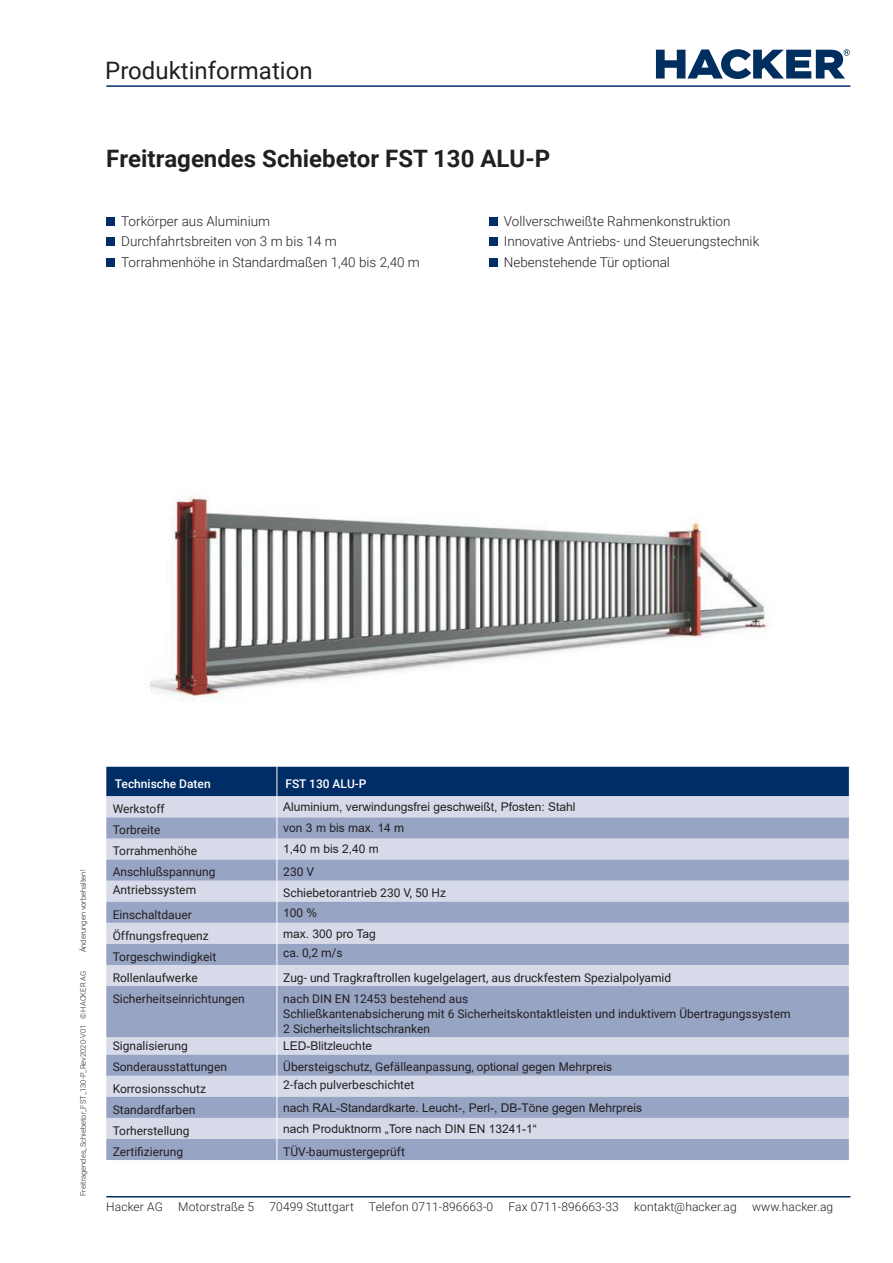
<style>
.page{position:relative;width:893px;height:1263px;background:#fff}
.page>*{position:absolute;margin:0;border:0;box-sizing:border-box;transform-origin:0 0}
.t1{font:700 24px "Roboto";color:#231f20}
.t2{font:24px "Roboto";color:#231f20}
.t3{font:300 13.5px/20.4px "Roboto";color:#231f20}
.t4{font:12px/15px "Roboto";color:#231f20}
.t5{font:12px "Arial";color:#231f20}
.t6{font:300 12px "Roboto";letter-spacing:.01em;color:#231f20}
.t7{font:500 12px "Roboto";color:#fff}
.t8{font:300 7.5px "Roboto";letter-spacing:.005em;color:#231f20}
.s1{font-family:"Arial"}
</style>
<div class="page">
<hr style="left:106px;top:85px;width:744px;height:2px;background:#002d66">
<hr style="left:106px;top:1196px;width:744px;height:1px;background:#002d66">
<div style="left:106px;top:217px;width:9px;height:9px;background:#002d66"></div>
<div style="left:106px;top:237px;width:9px;height:9px;background:#002d66"></div>
<div style="left:106px;top:258px;width:9px;height:9px;background:#002d66"></div>
<div style="left:489px;top:217px;width:9px;height:9px;background:#002d66"></div>
<div style="left:489px;top:237px;width:9px;height:9px;background:#002d66"></div>
<div style="left:489px;top:258px;width:9px;height:9px;background:#002d66"></div>
<svg style="left:656px;top:49px;width:194px;height:30px"></svg>
<svg style="left:106px;top:986px;width:743px;height:174px;background:#adb7d0"></svg>
<hr style="left:277px;top:986px;width:1px;height:51px;background:#fff">
<svg style="left:277px;top:1037px;width:1px;height:123px"></svg>
<svg style="left:106px;top:767px;width:744px;height:219px;background:#a2afc9"></svg>
<img style="left:150px;top:495px;width:620px;height:207px">
<h1 class="t2" style="left:105px;top:54px;width:209px">Produktinformation</h1>
<h1 class="t1" style="left:106px;top:141px;width:445px">Freitragendes Schiebetor FST 130 ALU-P</h1>
<p class="t3" style="left:121px;top:210px;width:300px">Torkörper aus Aluminium<br>Durchfahrtsbreiten von 3 m bis 14 m<br>Torrahmenhöhe in Standardmaßen 1,40 bis 2,40 m</p>
<p class="t3" style="left:504px;top:210px;width:257px">Vollverschweißte Rahmenkonstruktion<br>Innovative Antriebs- und Steuerungstechnik<br>Nebenstehende Tür optional</p>
<p class="t8" style="left:78px;top:952px;width:84px;rotate:-90deg">Änderungen vorbehalten!</p>
<p class="t8" style="left:78px;top:1196px;width:226px;rotate:-90deg">Freitragendes_Schiebetor_FST_130-P_Rev2020-V01 © HACKER AG</p>
<p class="t7" style="left:115px;top:775px;width:97px">Technische Daten</p>
<p class="t7" style="left:285px;top:775px;width:83px">FST 130 ALU-P</p>
<p class="t4" style="left:113px;top:801px;width:54px">Werkstoff</p>
<p class="t5" style="left:283px;top:799px;width:294px">Aluminium, verwindungsfrei geschweißt, Pfosten: Stahl</p>
<p class="t4" style="left:113px;top:822px;width:49px">Torbreite</p>
<p class="t5" style="left:283px;top:820px;width:122px">von 3 m bis max. 14 m</p>
<p class="t4" style="left:113px;top:843px;width:86px">Torrahmenhöhe</p>
<p class="t5" style="left:283px;top:841px;width:97px">1,40 m bis 2,40 m</p>
<p class="t4" style="left:113px;top:864px;width:104px">Anschlußspannung</p>
<p class="t4" style="left:283px;top:864px;width:32px">230 V</p>
<p class="t4" style="left:113px;top:882px;width:85px">Antriebssystem</p>
<p class="t4" style="left:283px;top:885px;width:164px">Schiebetorantrieb 230 V, 50 Hz</p>
<p class="t4" style="left:113px;top:906px;width:81px">Einschaltdauer</p>
<p class="t5" style="left:283px;top:904px;width:36px">100 %</p>
<p class="t4" style="left:113px;top:927px;width:98px">Öffnungsfrequenz</p>
<p class="t5" style="left:283px;top:925px;width:94px">max. 300 pro Tag</p>
<p class="t4" style="left:113px;top:948px;width:105px">Torgeschwindigkeit</p>
<p class="t4" style="left:283px;top:945px;width:61px">ca. 0,2 m/s</p>
<p class="t4" style="left:113px;top:969px;width:87px">Rollenlaufwerke</p>
<p class="t4" style="left:283px;top:969px;width:390px">Zug- und Tragkraftrollen kugelgelagert, aus druckfestem Spezialpolyamid</p>
<p class="t4" style="left:113px;top:991px;width:133px">Sicherheitseinrichtungen</p>
<p class="t4" style="left:283px;top:991px;width:509px">nach DIN EN 12453 bestehend aus<br>Schließkantenabsicherung mit 6 Sicherheitskontaktleisten und induktivem Übertragungssystem<br>2 Sicherheitslichtschranken</p>
<p class="t4" style="left:113px;top:1038px;width:77px">Signalisierung</p>
<p class="t5" style="left:283px;top:1038px;width:90px">LED-Blitzleuchte</p>
<p class="t4" style="left:113px;top:1059px;width:116px">Sonderausstattungen</p>
<p class="t4" style="left:283px;top:1059px;width:330px">Übersteigschutz, Gefälleanpassung, <span class="s1">optional gegen Mehrpreis</span></p>
<p class="t4" style="left:113px;top:1080px;width:95px">Korrosionsschutz</p>
<p class="t4" style="left:283px;top:1077px;width:133px">2-fach pulverbeschichtet</p>
<p class="t4" style="left:113px;top:1101px;width:84px">Standardfarben</p>
<p class="t5" style="left:283px;top:1099px;width:360px">nach RAL-Standardkarte. Leucht-, Perl-, DB-Töne gegen Mehrpreis</p>
<p class="t4" style="left:113px;top:1122px;width:78px">Torherstellung</p>
<p class="t5" style="left:283px;top:1120px;width:255px">nach Produktnorm „Tore nach DIN EN 13241-1“</p>
<p class="t4" style="left:113px;top:1143px;width:72px">Zertifizierung</p>
<p class="t4" style="left:283px;top:1143px;width:123px">TÜV-baumustergeprüft</p>
<p class="t6" style="left:106px;top:1199px;width:58px">Hacker AG</p>
<p class="t6" style="left:178px;top:1199px;width:77px">Motorstraße 5</p>
<p class="t6" style="left:270px;top:1199px;width:86px">70499 Stuttgart</p>
<p class="t6" style="left:369px;top:1199px;width:126px">Telefon 0711-896663-0</p>
<p class="t6" style="left:508px;top:1199px;width:112px">Fax 0711-896663-33</p>
<p class="t6" style="left:634px;top:1199px;width:104px">kontakt@hacker.ag</p>
<p class="t6" style="left:752px;top:1199px;width:83px">www.hacker.ag</p>
</div>
